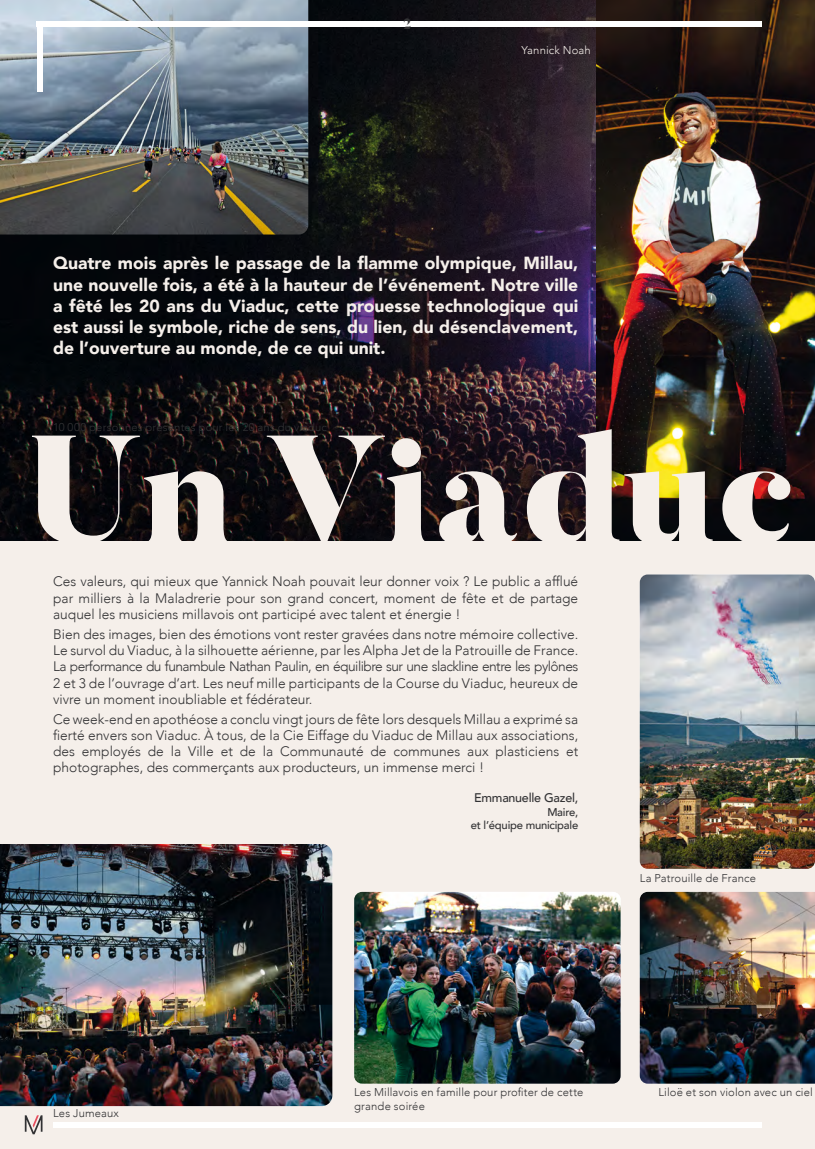
<style>
.page{position:relative;width:815px;height:1149px;background:#fff}
.page>*{position:absolute;margin:0;border:0;box-sizing:border-box;transform-origin:0 0}
.t1{font:900 153.12px "Butler";color:#f5efea}
.t2{font:900 17.5px/21.2px "Avenir";color:#f5efea;text-align:justify}
.t3{font:900 15px "Butler Stencil";color:#323234}
.t4{font:300 13.75px/16.2px "Avenir";color:#323234;text-align:justify}
.t5{font:500 12.5px "Avenir";letter-spacing:-.02em;color:#323234}
.t6{font:300 11.25px/13.5px "Avenir";letter-spacing:.015em;color:#323234}
.t7{font:500 11.25px/13.5px "Avenir";letter-spacing:-.02em;color:#323234;text-align:right}
.t8{font:300 11.25px "Avenir";letter-spacing:.01em;color:#f5efea}
</style>
<div class="page">
<div style="left:0;top:0;width:815px;height:1148px;background:#f5efea"></div>
<img style="left:0;top:0;width:596px;height:540px">
<img style="left:596px;top:0;width:219px;height:540px">
<img style="left:0;top:844px;width:332px;height:261px">
<img style="left:354px;top:891px;width:267px;height:192px">
<img style="left:640px;top:891px;width:175px;height:192px">
<img style="left:640px;top:574px;width:175px;height:294px">
<img style="left:0;top:0;width:308px;height:234px">
<div style="left:37px;top:21px;width:725px;height:6px;background:#fff"></div>
<div style="left:53px;top:1121px;width:709px;height:6px;background:#fff"></div>
<div style="left:37px;top:21px;width:6px;height:71px;background:#fff"></div>
<svg style="left:25px;top:1115px;width:18px;height:18px"></svg>
<p class="t3" style="left:404px;top:14px;width:9px">2</p>
<p class="t8" style="left:521px;top:43px;width:71px">Yannick Noah</p>
<p class="t2" style="left:53px;top:252px;width:527px">Quatre mois après le passage de la flamme olympique, Millau, une nouvelle fois, a été à la hauteur de l’événement. Notre ville a fêté les 20 ans du Viaduc, cette prouesse technologique qui est aussi le symbole, riche de sens, du lien, du désenclavement, de l’ouverture au monde, de ce qui unit.</p>
<p class="t6" style="left:53px;top:421px;width:275px">10 000 personnes présentes pour les 20 ans du viaduc</p>
<h1 class="t1" style="left:30px;top:393px;width:766px">Un Viaduc</h1>
<p class="t4" style="left:53px;top:573px;width:527px">Ces valeurs, qui mieux que Yannick Noah pouvait leur donner voix ? Le public a afflué par milliers à la Maladrerie pour son grand concert, moment de fête et de partage auquel les musiciens millavois ont participé avec talent et énergie !</p>
<p class="t4" style="left:53px;top:625px;width:527px">Bien des images, bien des émotions vont rester gravées dans notre mémoire collective.<br>Le survol du Viaduc, à la silhouette aérienne, par les Alpha Jet de la Patrouille de France.<br>La performance du funambule Nathan Paulin, en équilibre sur une slackline entre les pylônes 2 et 3 de l’ouvrage d’art. Les neuf mille participants de la Course du Viaduc, heureux de vivre un moment inoubliable et fédérateur.</p>
<p class="t4" style="left:53px;top:710px;width:527px">Ce week-end en apothéose a conclu vingt jours de fête lors desquels Millau a exprimé sa fierté envers son Viaduc. À tous, de la Cie Eiffage du Viaduc de Millau aux associations, des employés de la Ville et de la Communauté de communes aux plasticiens et photographes, des commerçants aux producteurs, un immense merci !</p>
<p class="t5" style="left:474px;top:787px;width:106px">Emmanuelle Gazel,</p>
<p class="t7" style="left:471px;top:804px;width:109px">Maire,<br>et l’équipe municipale</p>
<p class="t6" style="left:640px;top:871px;width:118px">La Patrouille de France</p>
<p class="t6" style="left:53px;top:1106px;width:67px">Les Jumeaux</p>
<p class="t6" style="left:354px;top:1085px;width:231px">Les Millavois en famille pour profiter de cette grande soirée</p>
<p class="t6" style="left:658px;top:1085px;width:156px">Liloë et son violon avec un ciel</p>
</div>
